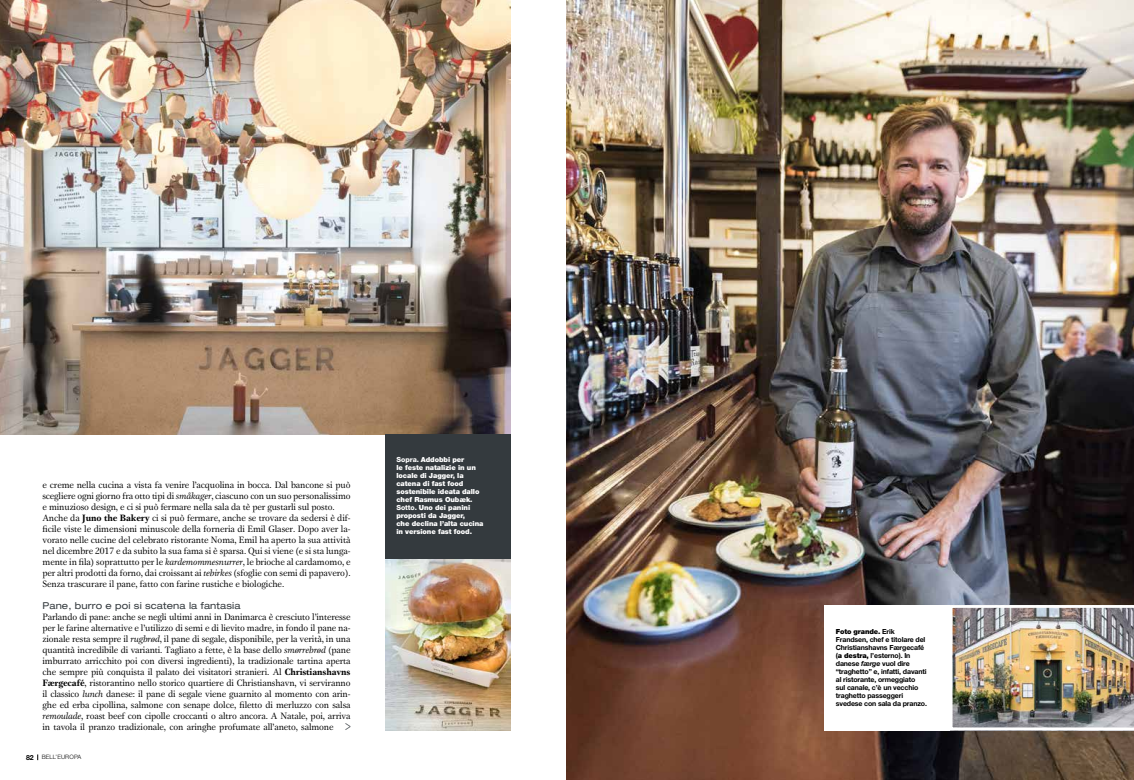
<style>
.page{position:relative;width:1134px;height:780px;background:#fff}
.page>*{position:absolute;margin:0;border:0;box-sizing:border-box;transform-origin:0 0}
.t1{font:300 13.6px "Helvetica Neue LT Std";color:#343a3e;scale:.71 1}
.t2{font:9.5px/11px "Gamma";letter-spacing:-.01em;color:#000}
.t3{font:expanded 9.5px "Helvetica Neue LT Std";letter-spacing:.01em;color:#343a3e}
.t4{font:700 7px/8px "Helvetica Neue LT Std";letter-spacing:-.02em;color:#000}
.t5{font:900 7px/8px "Helvetica Neue LT Std";letter-spacing:-.01em;color:#fff}
.t6{font:300 6px "Helvetica Neue LT Std";letter-spacing:.02em;color:#000}
.s1{font-style:italic}
.s2{font-weight:700}
.s3{font-weight:700;font-size:7px}
.s4{font-weight:800}
.s5{font-weight:900}
</style>
<div class="page">
<img style="left:385px;top:558px;width:125px;height:172px">
<img style="left:567px;top:0;width:567px;height:780px">
<img style="left:950px;top:605px;width:184px;height:125px">
<img style="left:0;top:0;width:510px;height:434px">
<div style="left:385px;top:434px;width:125px;height:124px;background:#343a3e"></div>
<div style="left:824px;top:605px;width:126px;height:125px;background:#fff"></div>
<p class="t2" style="left:43px;top:479px;width:310px">e creme nella cucina a vista fa venire l’acquolina in bocca. Dal bancone si può scegliere ogni giorno fra otto tipi di <span class="s1">småkager</span>, ciascuno con un suo personalissimo e minuzioso design, e ci si può fermare nella sala da tè per gustarli sul posto.<br>Anche da <span class="s2">Juno the Bakery</span> ci si può fermare, anche se trovare da sedersi è dif&shy;ficile viste le dimensioni minuscole della forneria di Emil Glaser. Dopo aver la&shy;vorato nelle cucine del celebrato ristorante Noma, Emil ha aperto la sua attività nel dicembre 2017 e da subito la sua fama si è sparsa. Qui si viene (e si sta lunga&shy;mente in fila) soprattutto per le <span class="s1">kardemommesnurrer</span>, le brioche al cardamomo, e per altri prodotti da forno, dai croissant ai <span class="s1">tebirkes</span> (sfoglie con semi di papavero).<br>Senza trascurare il pane, fatto con farine rustiche e biologiche.</p>
<p class="t3" style="left:43px;top:600px;width:199px">Pane, burro e poi si scatena la fantasia</p>
<p class="t2" style="left:43px;top:611px;width:310px;text-align:justify">Parlando di pane: anche se negli ultimi anni in Danimarca è cresciuto l’interesse per le farine alternative e l’utilizzo di semi e di lievito madre, in fondo il pane na&shy;zionale resta sempre il <span class="s1">rugbrød</span>, il pane di segale, disponibile, per la verità, in una quantità incredibile di varianti. Tagliato a fette, è la base dello <span class="s1">smørrebrød</span> (pane imburrato arricchito poi con diversi ingredienti), la tradizionale tartina aperta che sempre più conquista il palato dei visitatori stranieri. Al <span class="s2">Christianshavns Færgecafé</span>, ristorantino nello storico quartiere di Christianshavn, vi serviranno il classico <span class="s1">lunch</span> danese: il pane di segale viene guarnito al momento con arin&shy;ghe ed erba cipollina, salmone con senape dolce, filetto di merluzzo con salsa <span class="s1">remoulade</span>, roast beef con cipolle croccanti o altro ancora. A Natale, poi, arriva in tavola il pranzo tradizionale, con aringhe profumate all’aneto, salmone</p>
<h1 class="t1" style="left:345px;top:717px;width:10px">&gt;</h1>
<p class="t6" style="left:26px;top:753px;width:57px"><span class="s3">82</span> BELL’EUROPA</p>
<p class="t5" style="left:396px;top:455px;width:88px"><span class="s4">Sopra.</span> Addobbi per<br>le feste natalizie in un locale di Jagger, la catena di fast food sostenibile ideata dallo chef Rasmus Oubæk.<br><span class="s4">Sotto.</span> Uno dei panini proposti da Jagger,<br>che declina l’alta cucina in versione fast food.</p>
<p class="t4" style="left:836px;top:627px;width:93px"><span class="s5">Foto grande.</span> Erik<br>Frandsen, chef e titolare del<br>Christianshavns Færgecafé (<span class="s5">a destra,</span> l’esterno). In danese <span class="s1">færge</span> vuol dire “traghetto” e, infatti, davanti al ristorante, ormeggiato<br>sul canale, c’è un vecchio traghetto passeggeri svedese con sala da pranzo.</p>
</div>
